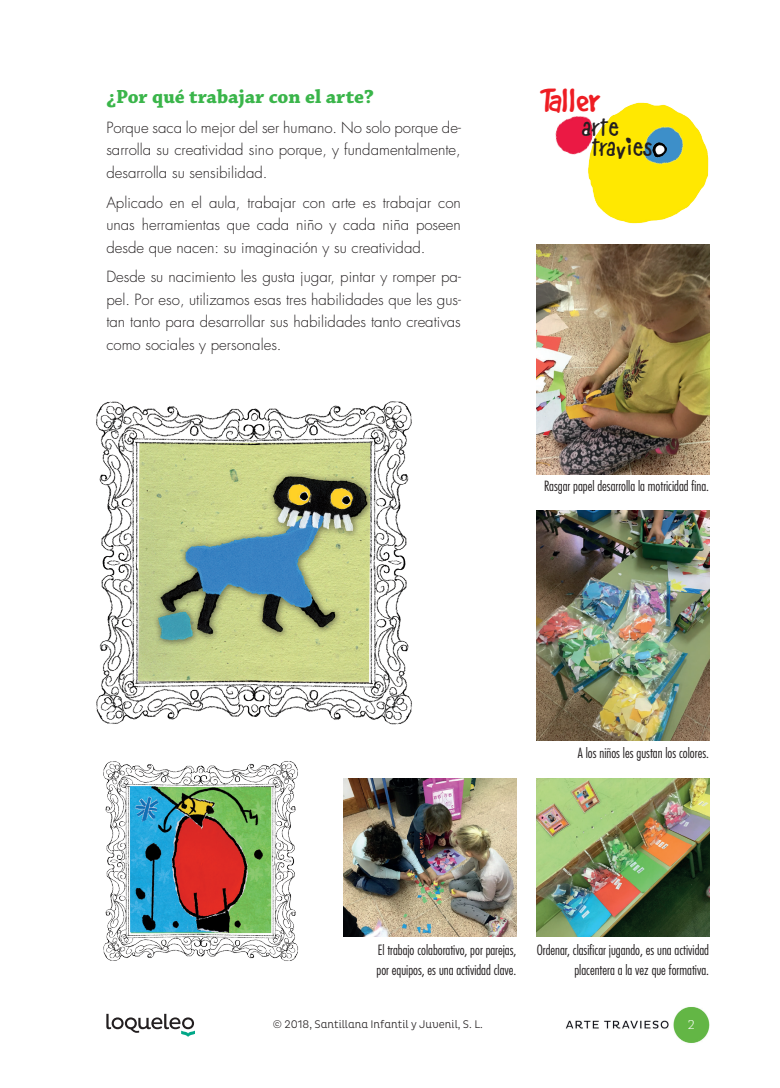
<style>
.page{position:relative;width:780px;height:1088px;background:#fff}
.page>*{position:absolute;margin:0;border:0;box-sizing:border-box;transform-origin:0 0}
.t1{font:36.75px "Good Dog";color:#ee1d23}
.t2{font:27.12px "Bad Dog";color:#231f20}
.t3{font:700 20px "Chaparral Pro";color:#3ab54a}
.t4{font:300 15px/22.5px "Futura Std";color:#231f20;text-align:justify}
.t5{font:300 condensed 13.75px/20px "Futura Std";color:#231f20;text-align:right}
.t6{font:300 13.75px "Chaparral Pro";color:#fff}
.t7{font:300 11.25px "Pluto Cond";color:#231f20}
</style>
<div class="page">
<img style="left:536px;top:510px;width:173px;height:231px">
<img style="left:536px;top:778px;width:173px;height:158px">
<img style="left:536px;top:244px;width:173px;height:230px">
<img style="left:343px;top:778px;width:173px;height:158px">
<img style="left:555px;top:116px;width:28px;height:39px">
<img style="left:583px;top:102px;width:126px;height:122px">
<img style="left:634px;top:119px;width:58px;height:58px">
<img style="left:652px;top:143px;width:14px;height:14px">
<svg style="left:656px;top:146px;width:8px;height:8px"></svg>
<svg style="left:106px;top:1014px;width:89px;height:23px"></svg>
<img style="left:565px;top:1007px;width:144px;height:36px">
<img style="left:96px;top:401px;width:316px;height:324px">
<img style="left:103px;top:761px;width:196px;height:200px">
<h3 class="t3" style="left:106px;top:85px;width:269px">¿Por qué trabajar con el arte?</h3>
<p class="t4" style="left:106px;top:117px;width:356px">Porque saca lo mejor del ser humano. No solo porque de&shy;sarrolla su creatividad sino porque, y fundamentalmente, desarrolla su sensibilidad.</p>
<p class="t4" style="left:106px;top:191px;width:356px">Aplicado en el aula, trabajar con arte es trabajar con unas herramientas que cada niño y cada niña poseen desde que nacen: su imaginación y su creatividad.</p>
<p class="t4" style="left:106px;top:266px;width:356px">Desde su nacimiento les gusta jugar, pintar y romper pa&shy;pel. Por eso, utilizamos esas tres habilidades que les gus&shy;tan tanto para desarrollar sus habilidades tanto creativas como sociales y personales.</p>
<h1 class="t1" style="left:540px;top:81px;width:62px">Taller</h1>
<h2 class="t2" style="left:582px;top:115px;width:38px">arTe</h2>
<h2 class="t2" style="left:592px;top:135px;width:62px">Travies</h2>
<p class="t5" style="left:544px;top:476px;width:166px">Rasgar papel desarrolla la motricidad fina.</p>
<p class="t5" style="left:578px;top:743px;width:133px">A los niños les gustan los colores.</p>
<p class="t5" style="left:376px;top:939px;width:141px;text-align:left">El trabajo colaborativo, por parejas, por equipos, es una actividad clave.</p>
<p class="t7" style="left:273px;top:1018px;width:212px">© 2018, Santillana Infantil y Juvenil, S. L.</p>
<p class="t5" style="left:536px;top:939px;width:174px">Ordenar, clasificar jugando, es una actividad placentera a la vez que formativa.</p>
<p class="t6" style="left:687px;top:1017px;width:9px">2</p>
</div>
